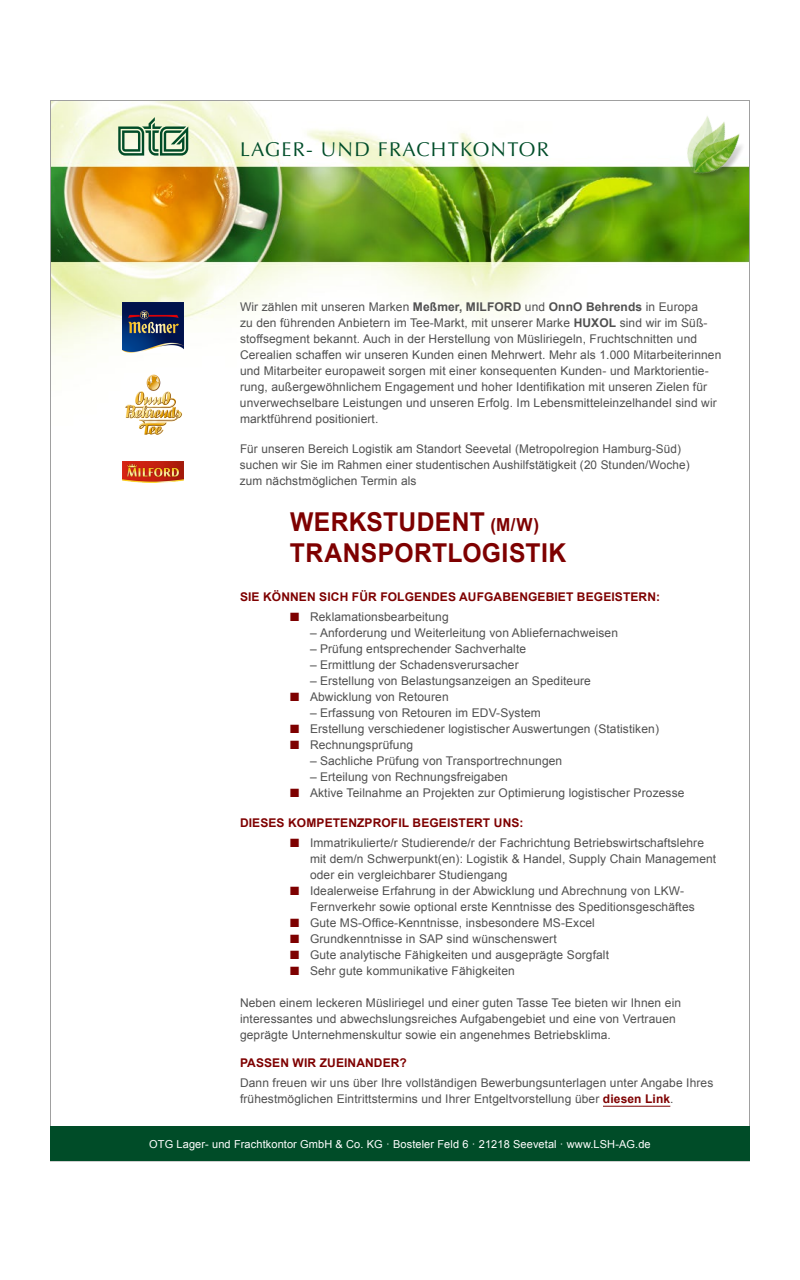
<style>
.page{position:relative;width:800px;height:1280px;background:#fff}
.page>*{position:absolute;margin:0;border:0;box-sizing:border-box;transform-origin:0 0}
.t1{font:700 26px/31.2px "Arial";letter-spacing:.015em;color:#7e0000;scale:.95 1}
.t2{font:20px "Optima LT Pro";letter-spacing:.06em;color:#004d29}
.t3{font:12px/16px "Arial";letter-spacing:.01em;color:#505050}
.t4{font:700 12px "Arial";letter-spacing:.01em;color:#7e0000}
.t5{font:11px "Arial";letter-spacing:.01em;color:#fff}
.s1{font-weight:700}
.s2{font-size:18px}
.s3{color:#7e0000}
.s4{font-weight:700;color:#7e0000}
</style>
<div class="page">
<img style="left:52px;top:102px;width:696px;height:360px">
<svg style="left:118px;top:117px;width:70px;height:39px;background:#95b594"></svg>
<img style="left:681px;top:111px;width:49px;height:3px">
<img style="left:680px;top:114px;width:64px;height:75px">
<img style="left:682px;top:123px;width:66px;height:71px">
<img style="left:123px;top:462px;width:61px;height:20px">
<img style="left:123px;top:302px;width:61px;height:50px">
<img style="left:124px;top:374px;width:58px;height:61px">
<div style="left:50px;top:1126px;width:700px;height:36px;background:#004c28"></div>
<hr style="left:603px;top:1106px;width:67px;height:1px;background:#7e0000">
<h2 class="t2" style="left:240px;top:136px;width:311px">LAGER- UND FRACHTKONTOR</h2>
<p class="t3" style="left:240px;top:299px;width:483px">Wir zählen mit unseren Marken <span class="s1">Meßmer, MILFORD</span> und <span class="s1">OnnO Behrends</span> in Europa<br>zu den führenden Anbietern im Tee-Markt, mit unserer Marke <span class="s1">HUXOL</span> sind wir im Süß&shy;stoffsegment bekannt. Auch in der Herstellung von Müsliriegeln, Fruchtschnitten und Cerealien schaffen wir unseren Kunden einen Mehrwert. Mehr als 1.000 Mitarbeiterinnen und Mitarbeiter europaweit sorgen mit einer konsequenten Kunden- und Marktorientie&shy;rung, außergewöhnlichem Engagement und hoher Identifikation mit unseren Zielen für unverwechselbare Leistungen und unseren Erfolg. Im Lebensmitteleinzelhandel sind wir marktführend positioniert.</p>
<p class="t3" style="left:240px;top:441px;width:451px">Für unseren Bereich Logistik am Standort Seevetal (Metropolregion Hamburg-Süd) suchen wir Sie im Rahmen einer studentischen Aushilfstätigkeit (20 Stunden/Woche) zum nächstmöglichen Termin als</p>
<h1 class="t1" style="left:290px;top:507px;width:292px">WERKSTUDENT <span class="s2">(M/W)<br></span>TRANSPORTLOGISTIK</h1>
<p class="t4" style="left:240px;top:588px;width:422px">SIE KÖNNEN SICH FÜR FOLGENDES AUFGABENGEBIET BEGEISTERN:</p>
<p class="t3" style="left:290px;top:609px;width:160px"><span class="s3">■</span> Reklamationsbearbeitung</p>
<p class="t3" style="left:310px;top:625px;width:310px">– Anforderung und Weiterleitung von Abliefernachweisen</p>
<p class="t3" style="left:310px;top:640px;width:218px">– Prüfung entsprechender Sachverhalte</p>
<p class="t3" style="left:310px;top:656px;width:210px">– Ermittlung der Schadensverursacher</p>
<p class="t3" style="left:310px;top:672px;width:282px">– Erstellung von Belastungsanzeigen an Spediteure</p>
<p class="t3" style="left:290px;top:688px;width:160px"><span class="s3">■</span> Abwicklung von Retouren</p>
<p class="t3" style="left:310px;top:704px;width:232px">– Erfassung von Retouren im EDV-System</p>
<p class="t3" style="left:290px;top:720px;width:371px"><span class="s3">■</span> Erstellung verschiedener logistischer Auswertungen (Statistiken)</p>
<p class="t3" style="left:290px;top:736px;width:125px"><span class="s3">■</span> Rechnungsprüfung</p>
<p class="t3" style="left:310px;top:752px;width:254px">– Sachliche Prüfung von Transportrechnungen</p>
<p class="t3" style="left:310px;top:768px;width:199px">– Erteilung von Rechnungsfreigaben</p>
<p class="t3" style="left:290px;top:784px;width:396px"><span class="s3">■</span> Aktive Teilnahme an Projekten zur Optimierung logistischer Prozesse</p>
<p class="t4" style="left:240px;top:815px;width:285px">DIESES KOMPETENZPROFIL BEGEISTERT UNS:</p>
<p class="t3" style="left:310px;top:835px;width:408px;text-indent:-20px"><span class="s3">■</span> Immatrikulierte/r Studierende/r der Fachrichtung Betriebswirtschaftslehre mit dem/n Schwerpunkt(en): Logistik &amp; Handel, Supply Chain Management oder ein vergleichbarer Studiengang</p>
<p class="t3" style="left:310px;top:883px;width:386px;text-indent:-20px"><span class="s3">■</span> Idealerweise Erfahrung in der Abwicklung und Abrechnung von LKW-<br>Fernverkehr sowie optional erste Kenntnisse des Speditionsgeschäftes</p>
<p class="t3" style="left:290px;top:915px;width:306px"><span class="s3">■</span> Gute MS-Office-Kenntnisse, insbesondere MS-Excel</p>
<p class="t3" style="left:290px;top:931px;width:268px"><span class="s3">■</span> Grundkenntnisse in SAP sind wünschenswert</p>
<p class="t3" style="left:290px;top:947px;width:321px"><span class="s3">■</span> Gute analytische Fähigkeiten und ausgeprägte Sorgfalt</p>
<p class="t3" style="left:290px;top:963px;width:226px"><span class="s3">■</span> Sehr gute kommunikative Fähigkeiten</p>
<p class="t3" style="left:240px;top:995px;width:443px">Neben einem leckeren Müsliriegel und einer guten Tasse Tee bieten wir Ihnen ein interessantes und abwechslungsreiches Aufgabengebiet und eine von Vertrauen geprägte Unternehmenskultur sowie ein angenehmes Betriebsklima.</p>
<p class="t4" style="left:240px;top:1055px;width:168px">PASSEN WIR ZUEINANDER?</p>
<p class="t3" style="left:240px;top:1075px;width:475px">Dann freuen wir uns über Ihre vollständigen Bewerbungsunterlagen unter Angabe Ihres frühestmöglichen Eintrittstermins und Ihrer Entgeltvorstellung über <span class="s4">diesen Link</span>.</p>
<p class="t5" style="left:149px;top:1137px;width:503px">OTG Lager- und Frachtkontor GmbH &amp; Co. KG · Bosteler Feld 6 · 21218 Seevetal · www.LSH-AG.de</p>
</div>
